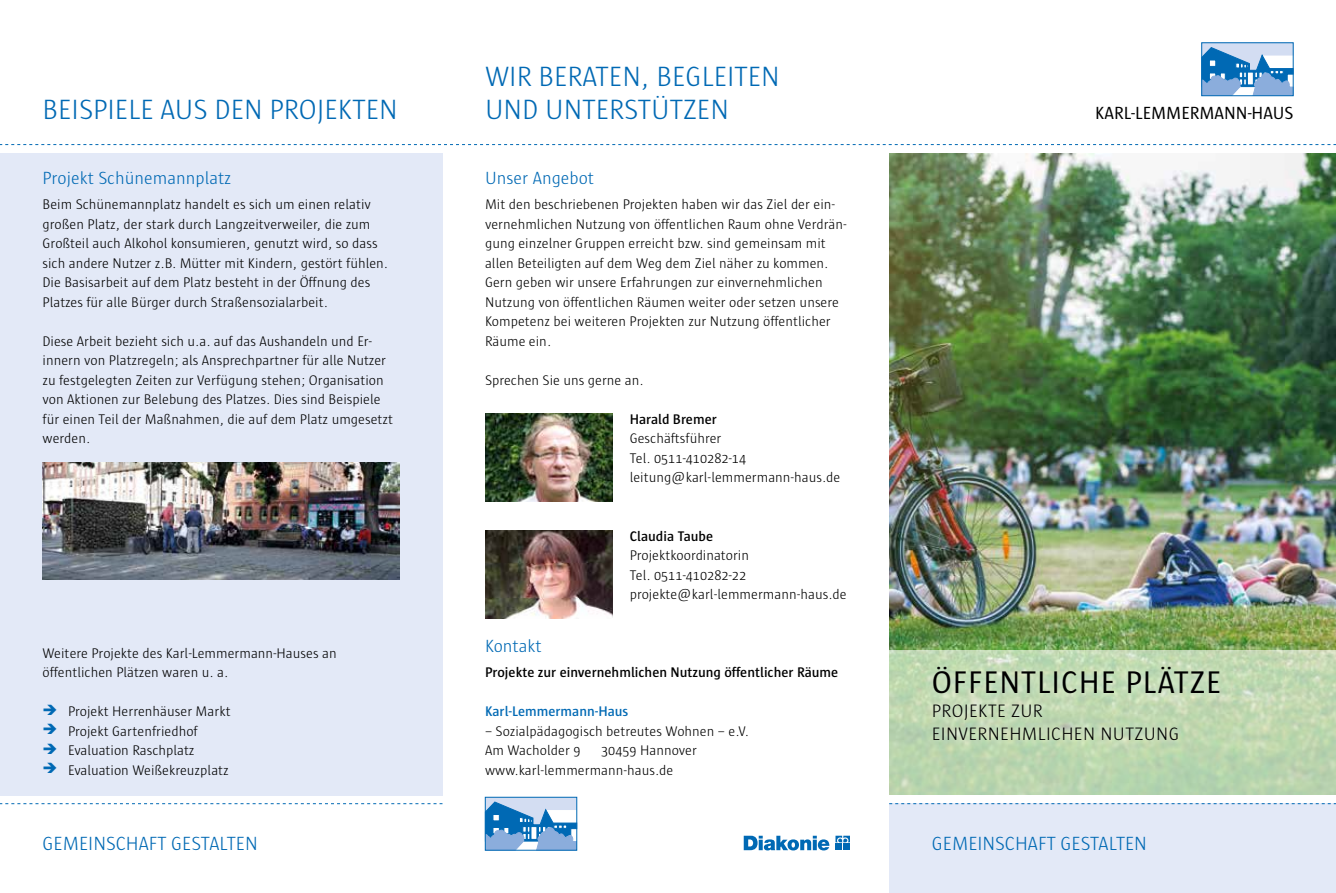
<style>
.page{position:relative;width:1336px;height:893px;background:#fff}
.page>*{position:absolute;margin:0;border:0;box-sizing:border-box;transform-origin:0 0}
.t1{font:31.95px "Sun";letter-spacing:.03em;color:#000}
.t2{font:300 28.5px/33px "Sun";color:#0069b4}
.t3{font:300 19.5px "Sun";color:#0069b4}
.t4{font:300 18.45px/23.2px "Sun";letter-spacing:.02em;color:#000}
.t5{font:300 18px "Sun";color:#0069b4}
.t6{font:18px "Sun";color:#000}
.t7{font:300 14.25px/19.5px "Sun";color:#000}
.t8{font:600 14.25px "Sun";color:#000}
.t9{font:600 14.25px "Sun";color:#0069b4}
.s1{color:#0069b4}
</style>
<div class="page">
<div style="left:0;top:153px;width:442px;height:642px;background:#e3e9f7"></div>
<img style="left:889px;top:153px;width:446px;height:498px">
<svg style="left:889px;top:651px;width:446px;height:144px;background:#bcd6af"></svg>
<svg style="left:1203px;top:45px;width:88px;height:49px;background:#7cacd8"></svg>
<div style="left:1201px;top:43px;width:92px;height:53px;border:1px solid #0069b4"></div>
<svg style="left:487px;top:799px;width:88px;height:49px;background:#7dadd8"></svg>
<div style="left:485px;top:797px;width:92px;height:53px;border:1px solid #0069b4"></div>
<div style="left:889px;top:804px;width:446px;height:89px;background:#e3e9f7"></div>
<svg style="left:889px;top:803px;width:446px;height:1px"></svg>
<svg style="left:0;top:803px;width:442px;height:1px"></svg>
<svg style="left:0;top:144px;width:1335px;height:1px"></svg>
<div style="left:923px;top:659px;width:305px;height:90px;background:#fff;opacity:.75"></div>
<svg style="left:743px;top:836px;width:86px;height:14px"></svg>
<svg style="left:835px;top:836px;width:14px;height:6px"></svg>
<div style="left:835px;top:843px;width:7px;height:7px;background:#0069b4"></div>
<div style="left:843px;top:843px;width:6px;height:7px;background:#0069b4"></div>
<img style="left:485px;top:413px;width:127px;height:89px">
<img style="left:485px;top:530px;width:127px;height:89px">
<img style="left:43px;top:463px;width:357px;height:117px">
<h2 class="t2" style="left:43px;top:93px;width:356px">BEISPIELE AUS DEN PROJEKTEN</h2>
<p class="t5" style="left:43px;top:169px;width:190px">Projekt Schünemannplatz</p>
<p class="t7" style="left:43px;top:195px;width:347px">Beim Schünemannplatz handelt es sich um einen relativ großen Platz, der stark durch Langzeitverweiler, die zum Großteil auch Alkohol konsumieren, genutzt wird, so dass sich andere Nutzer z.B. Mütter mit Kindern, gestört fühlen.<br>Die Basisarbeit auf dem Platz besteht in der Öffnung des Platzes für alle Bürger durch Straßensozialarbeit.</p>
<p class="t7" style="left:43px;top:331px;width:352px">Diese Arbeit bezieht sich u.a. auf das Aushandeln und Er&shy;innern von Platzregeln; als Ansprechpartner für alle Nutzer zu festgelegten Zeiten zur Verfügung stehen; Organisation von Aktionen zur Belebung des Platzes. Dies sind Beispiele für einen Teil der Maßnahmen, die auf dem Platz umgesetzt werden.</p>
<p class="t7" style="left:43px;top:643px;width:295px">Weitere Projekte des Karl-Lemmermann-Hauses an öffentlichen Plätzen waren u. a.</p>
<p class="t7" style="left:43px;top:702px;width:190px"><span class="s1">➔</span> Projekt Herrenhäuser Markt</p>
<p class="t7" style="left:43px;top:721px;width:157px"><span class="s1">➔</span> Projekt Gartenfriedhof</p>
<p class="t7" style="left:43px;top:741px;width:154px"><span class="s1">➔</span> Evaluation Raschplatz</p>
<p class="t7" style="left:43px;top:760px;width:188px"><span class="s1">➔</span> Evaluation Weißekreuzplatz</p>
<h3 class="t3" style="left:43px;top:834px;width:217px">GEMEINSCHAFT GESTALTEN</h3>
<h2 class="t2" style="left:485px;top:60px;width:296px">WIR BERATEN, BEGLEITEN<br>UND UNTERSTÜTZEN</h2>
<p class="t5" style="left:485px;top:169px;width:111px">Unser Angebot</p>
<p class="t7" style="left:485px;top:195px;width:363px">Mit den beschriebenen Projekten haben wir das Ziel der ein&shy;vernehmlichen Nutzung von öffentlichen Raum ohne Verdrän&shy;gung einzelner Gruppen erreicht bzw. sind gemeinsam mit allen Beteiligten auf dem Weg dem Ziel näher zu kommen.<br>Gern geben wir unsere Erfahrungen zur einvernehmlichen Nutzung von öffentlichen Räumen weiter oder setzen unsere Kompetenz bei weiteren Projekten zur Nutzung öffentlicher Räume ein.</p>
<p class="t7" style="left:485px;top:370px;width:160px">Sprechen Sie uns gerne an.</p>
<p class="t8" style="left:629px;top:411px;width:89px">Harald Bremer</p>
<p class="t7" style="left:629px;top:429px;width:212px">Geschäftsführer<br>Tel. 0511-410282-14 leitung@karl-lemmermann-haus.de</p>
<p class="t8" style="left:629px;top:528px;width:85px">Claudia Taube</p>
<p class="t7" style="left:629px;top:546px;width:218px">Projektkoordinatorin<br>Tel. 0511-410282-22 projekte@karl-lemmermann-haus.de</p>
<p class="t5" style="left:485px;top:637px;width:58px">Kontakt</p>
<p class="t8" style="left:485px;top:665px;width:355px">Projekte zur einvernehmlichen Nutzung öffentlicher Räume</p>
<p class="t9" style="left:485px;top:704px;width:145px">Karl-Lemmermann-Haus</p>
<p class="t7" style="left:485px;top:721px;width:265px">– Sozialpädagogisch betreutes Wohnen – e.V.<br>Am Wacholder 9</p>
<p class="t7" style="left:485px;top:741px;width:213px;text-indent:116px">30459 Hannover www.karl-lemmermann-haus.de</p>
<p class="t6" style="left:1095px;top:103px;width:200px">KARL-LEMMERMANN-HAUS</p>
<h1 class="t1" style="left:931px;top:666px;width:291px">ÖFFENTLICHE PLÄTZE</h1>
<p class="t4" style="left:931px;top:699px;width:249px">PROJEKTE ZUR<br>EINVERNEHMLICHEN NUTZUNG</p>
<h3 class="t3" style="left:931px;top:834px;width:217px">GEMEINSCHAFT GESTALTEN</h3>
</div>
